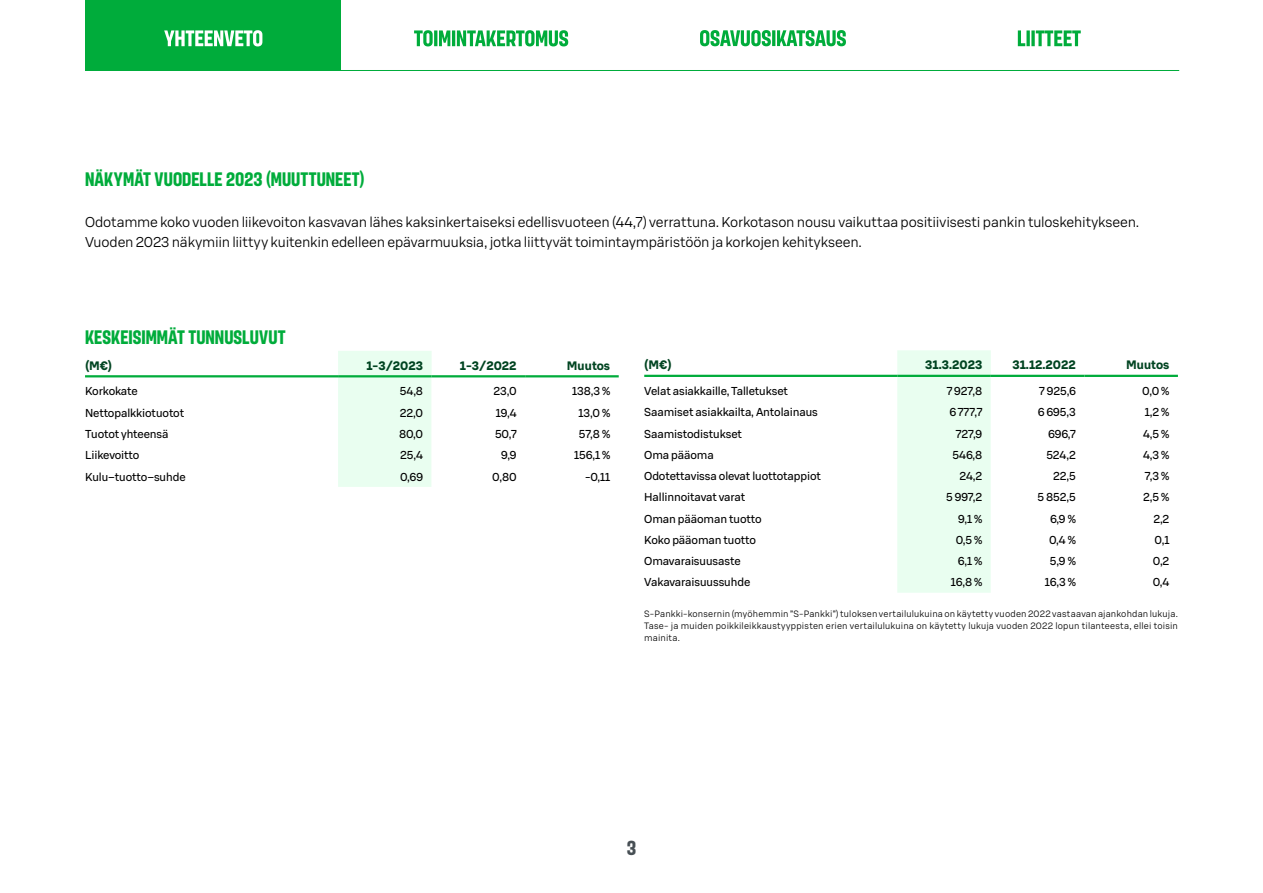
<style>
.page{position:relative;width:1263px;height:893px;background:#fff}
.page>*{position:absolute;margin:0;border:0;box-sizing:border-box;transform-origin:0 0}
.t1{font:700 20.25px "S Bonus Display";color:#474f54}
.H3_Otsikko_B_copy{font:700 19.5px "S Bonus Display";color:#00ac3b}
.P_Leipis{font:300 13.95px/20.2px "S Bonus UX";letter-spacing:-.015em;color:#000}
.t2{font:700 12px "S Bonus UX";color:#004421}
.t3{font:11.25px "S Bonus UX";letter-spacing:-.01em;color:#000}
.t4{font:300 9px/12px "S Bonus UX";letter-spacing:.02em;color:#000;text-align:justify}
</style>
<div class="page">
<div style="left:85px;top:0;width:255px;height:71px;background:#00ac3b"></div>
<hr style="left:86px;top:70px;width:1093px;height:1px;background:#00ac3b">
<svg style="left:1018px;top:30px;width:63px;height:16px"></svg>
<svg style="left:164px;top:30px;width:98px;height:16px"></svg>
<svg style="left:414px;top:30px;width:154px;height:16px"></svg>
<svg style="left:700px;top:30px;width:146px;height:16px"></svg>
<svg style="left:338px;top:351px;width:281px;height:136px"></svg>
<hr style="left:85px;top:375px;width:253px;height:2px;background:#00ac3b">
<hr style="left:338px;top:375px;width:94px;height:2px;background:#00ac3b">
<hr style="left:432px;top:375px;width:93px;height:2px;background:#00ac3b">
<hr style="left:525px;top:375px;width:94px;height:2px;background:#00ac3b">
<svg style="left:897px;top:350px;width:281px;height:243px"></svg>
<hr style="left:644px;top:375px;width:253px;height:2px;background:#00ac3b">
<hr style="left:897px;top:375px;width:94px;height:2px;background:#00ac3b">
<hr style="left:991px;top:375px;width:93px;height:2px;background:#00ac3b">
<hr style="left:1084px;top:375px;width:94px;height:2px;background:#00ac3b">
<h3 class="H3_Otsikko_B_copy" style="left:85px;top:167px;width:281px">NÄKYMÄT VUODELLE 2023 (MUUTTUNEET)</h3>
<p class="P_Leipis" style="left:85px;top:211px;width:1056px">Odotamme koko vuoden liikevoiton kasvavan lähes kaksinkertaiseksi edellisvuoteen (44,7) verrattuna. Korkotason nousu vaikuttaa positiivisesti pankin tuloskehitykseen.<br>Vuoden 2023 näkymiin liittyy kuitenkin edelleen epävarmuuksia, jotka liittyvät toimintaympäristöön ja korkojen kehitykseen.</p>
<h2 class="H3_Otsikko_B_copy" style="left:85px;top:325px;width:202px">KESKEISIMMÄT TUNNUSLUVUT</h2>
<p class="t2" style="left:85px;top:358px;width:29px">(M€)</p>
<p class="t2" style="left:366px;top:358px;width:58px">1-3/2023</p>
<p class="t2" style="left:460px;top:358px;width:58px">1-3/2022</p>
<p class="t2" style="left:567px;top:358px;width:45px">Muutos</p>
<p class="t3" style="left:85px;top:384px;width:54px">Korkokate</p>
<p class="t3" style="left:400px;top:384px;width:25px">54,8</p>
<p class="t3" style="left:493px;top:384px;width:25px">23,0</p>
<p class="t3" style="left:572px;top:384px;width:40px">138,3 %</p>
<p class="t3" style="left:85px;top:405px;width:101px">Nettopalkkiotuotot</p>
<p class="t3" style="left:400px;top:405px;width:25px">22,0</p>
<p class="t3" style="left:496px;top:405px;width:22px">19,4</p>
<p class="t3" style="left:579px;top:405px;width:33px">13,0 %</p>
<p class="t3" style="left:85px;top:426px;width:85px">Tuotot yhteensä</p>
<p class="t3" style="left:399px;top:426px;width:26px">80,0</p>
<p class="t3" style="left:495px;top:426px;width:23px">50,7</p>
<p class="t3" style="left:579px;top:426px;width:33px">57,8 %</p>
<p class="t3" style="left:85px;top:448px;width:56px">Liikevoitto</p>
<p class="t3" style="left:400px;top:448px;width:24px">25,4</p>
<p class="t3" style="left:501px;top:448px;width:17px">9,9</p>
<p class="t3" style="left:574px;top:448px;width:37px">156,1 %</p>
<p class="t3" style="left:85px;top:469px;width:102px">Kulu–tuotto–suhde</p>
<p class="t3" style="left:400px;top:469px;width:24px">0,69</p>
<p class="t3" style="left:492px;top:469px;width:26px">0,80</p>
<p class="t3" style="left:585px;top:469px;width:27px">-0,11</p>
<p class="t2" style="left:644px;top:357px;width:29px">(M€)</p>
<p class="t2" style="left:925px;top:357px;width:59px">31.3.2023</p>
<p class="t2" style="left:1012px;top:357px;width:65px">31.12.2022</p>
<p class="t2" style="left:1126px;top:357px;width:45px">Muutos</p>
<p class="t3" style="left:644px;top:383px;width:145px">Velat asiakkaille, Talletukset</p>
<p class="t3" style="left:947px;top:383px;width:37px">7 927,8</p>
<p class="t3" style="left:1039px;top:383px;width:38px">7 925,6</p>
<p class="t3" style="left:1142px;top:383px;width:29px">0,0 %</p>
<p class="t3" style="left:644px;top:405px;width:175px">Saamiset asiakkailta, Antolainaus</p>
<p class="t3" style="left:949px;top:405px;width:35px">6 777,7</p>
<p class="t3" style="left:1038px;top:405px;width:40px">6 695,3</p>
<p class="t3" style="left:1145px;top:405px;width:26px">1,2 %</p>
<p class="t3" style="left:644px;top:426px;width:99px">Saamistodistukset</p>
<p class="t3" style="left:956px;top:426px;width:28px">727,9</p>
<p class="t3" style="left:1048px;top:426px;width:30px">696,7</p>
<p class="t3" style="left:1143px;top:426px;width:28px">4,5 %</p>
<p class="t3" style="left:644px;top:447px;width:71px">Oma pääoma</p>
<p class="t3" style="left:952px;top:447px;width:31px">546,8</p>
<p class="t3" style="left:1046px;top:447px;width:31px">524,2</p>
<p class="t3" style="left:1143px;top:447px;width:28px">4,3 %</p>
<p class="t3" style="left:644px;top:468px;width:178px">Odotettavissa olevat luottotappiot</p>
<p class="t3" style="left:959px;top:468px;width:24px">24,2</p>
<p class="t3" style="left:1053px;top:468px;width:24px">22,5</p>
<p class="t3" style="left:1145px;top:468px;width:26px">7,3 %</p>
<p class="t3" style="left:644px;top:490px;width:103px">Hallinnoitavat varat</p>
<p class="t3" style="left:946px;top:490px;width:38px">5 997,2</p>
<p class="t3" style="left:1037px;top:490px;width:40px">5 852,5</p>
<p class="t3" style="left:1143px;top:490px;width:28px">2,5 %</p>
<p class="t3" style="left:644px;top:511px;width:119px">Oman pääoman tuotto</p>
<p class="t3" style="left:958px;top:511px;width:26px">9,1 %</p>
<p class="t3" style="left:1050px;top:511px;width:27px">6,9 %</p>
<p class="t3" style="left:1153px;top:511px;width:18px">2,2</p>
<p class="t3" style="left:644px;top:532px;width:113px">Koko pääoman tuotto</p>
<p class="t3" style="left:956px;top:532px;width:28px">0,5 %</p>
<p class="t3" style="left:1049px;top:532px;width:28px">0,4 %</p>
<p class="t3" style="left:1154px;top:532px;width:16px">0,1</p>
<p class="t3" style="left:644px;top:553px;width:98px">Omavaraisuusaste</p>
<p class="t3" style="left:958px;top:553px;width:26px">6,1 %</p>
<p class="t3" style="left:1050px;top:553px;width:27px">5,9 %</p>
<p class="t3" style="left:1153px;top:553px;width:18px">0,2</p>
<p class="t3" style="left:644px;top:575px;width:108px">Vakavaraisuussuhde</p>
<p class="t3" style="left:951px;top:575px;width:33px">16,8 %</p>
<p class="t3" style="left:1045px;top:575px;width:32px">16,3 %</p>
<p class="t3" style="left:1153px;top:575px;width:18px">0,4</p>
<p class="t4" style="left:644px;top:608px;width:535px">S-Pankki-konsernin (myöhemmin ”S-Pankki”) tuloksen vertailulukuina on käytetty vuoden 2022 vastaavan ajankohdan lukuja.<br>Tase- ja muiden poikkileikkaustyyppisten erien vertailulukuina on käytetty lukuja vuoden 2022 lopun tilanteesta, ellei toisin mainita.</p>
<h1 class="t1" style="left:627px;top:835px;width:11px">3</h1>
</div>
